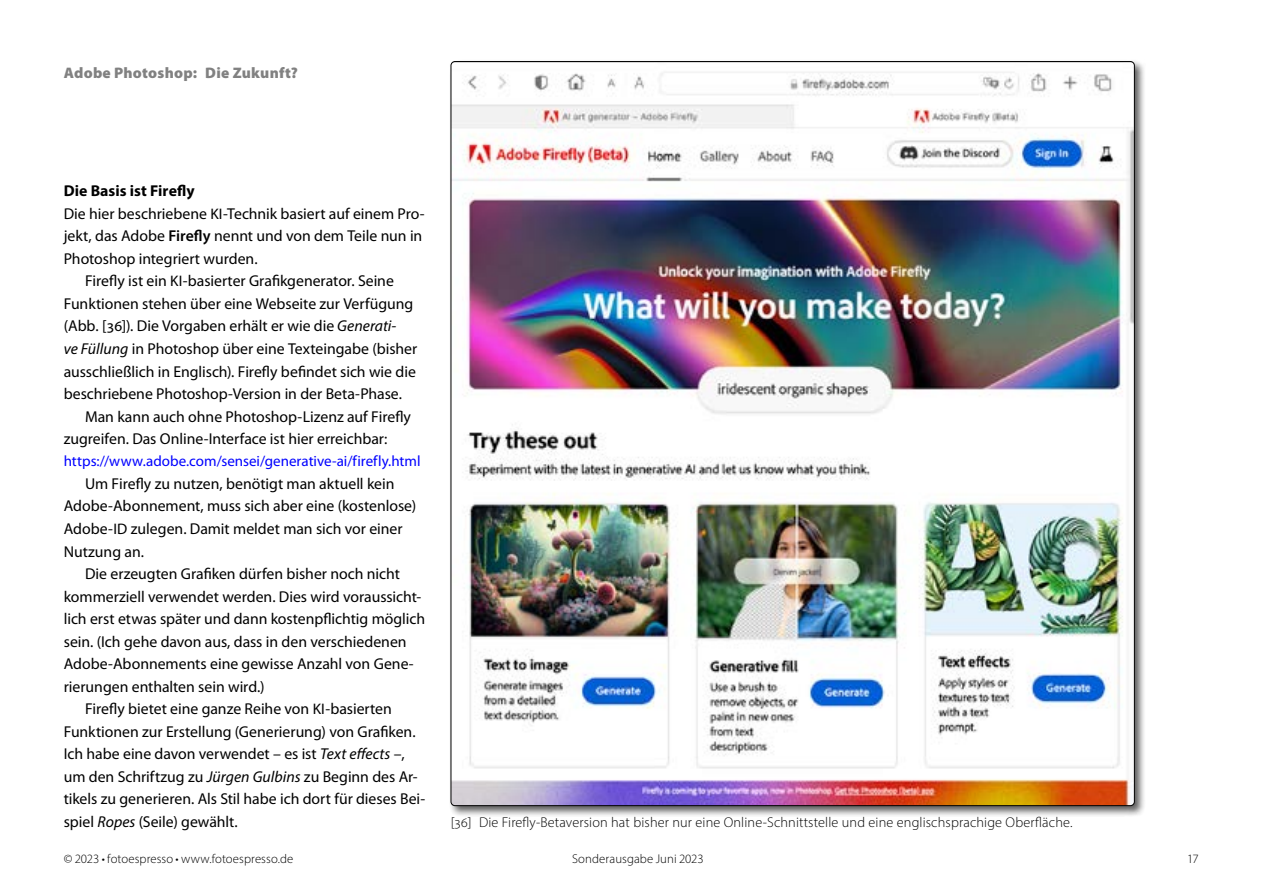
<style>
.page{position:relative;width:1263px;height:893px;background:#fff}
.page>*{position:absolute;margin:0;border:0;box-sizing:border-box;transform-origin:0 0}
.t1{font:15.75px/22.5px "Myriad Pro";color:#000}
.t2{font:700 15.75px "Myriad Pro";letter-spacing:.005em;color:#000}
.t3{font:900 15.3px "Myriad Pro";letter-spacing:.015em;color:#818181}
.t4{font:15px "Myriad Pro";color:#00f}
.t5{font:300 14.25px "Myriad Pro";letter-spacing:.01em;color:#000}
.t6{font:300 12.75px "Myriad Pro";letter-spacing:.01em;color:#000}
.s1{font-size:15.3px}
.s2{font-weight:600}
.s3{font-style:italic}
</style>
<div class="page">
<div style="left:449px;top:60px;width:696px;height:757px;background:#000;opacity:.65"></div>
<img style="left:451px;top:62px;width:683px;height:744px">
<p class="t3" style="left:64px;top:62px;width:236px">Adobe Photoshop: Die Zukunft?</p>
<p class="t2" style="left:64px;top:181px;width:132px">Die Basis ist Firefly</p>
<p class="t1" style="left:64px;top:203px;width:362px">Die hier beschriebene <span class="s1">KI</span>-Technik basiert auf einem Pro-</p>
<p class="t1" style="left:64px;top:225px;width:360px">jekt, das Adobe <span class="s2">Firefly</span> nennt und von dem Teile nun in</p>
<p class="t1" style="left:64px;top:248px;width:195px">Photoshop integriert wurden.</p>
<p class="t1" style="left:85px;top:270px;width:310px">Firefly ist ein <span class="s1">KI</span>-basierter Grafikgenerator. Seine</p>
<p class="t1" style="left:64px;top:293px;width:351px">Funktionen stehen über eine Webseite zur Verfügung</p>
<p class="t1" style="left:64px;top:315px;width:334px">(Abb. [36]). Die Vorgaben erhält er wie die <span class="s3">Generati-</span></p>
<p class="t1" style="left:64px;top:338px;width:355px"><span class="s3">ve Füllung</span> in Photoshop über eine Texteingabe (bisher</p>
<p class="t1" style="left:64px;top:360px;width:354px">ausschließlich in Englisch). Firefly befindet sich wie die</p>
<p class="t1" style="left:64px;top:383px;width:340px">beschriebene Photoshop-Version in der Beta-Phase.</p>
<p class="t1" style="left:85px;top:405px;width:327px">Man kann auch ohne Photoshop-Lizenz auf Firefly</p>
<p class="t1" style="left:64px;top:428px;width:325px">zugreifen. Das Online-Interface ist hier erreichbar:</p>
<p class="t4" style="left:64px;top:453px;width:358px">https://www.adobe.com/sensei/generative-ai/firefly.html</p>
<p class="t1" style="left:64px;top:473px;width:354px;text-indent:21px">Um Firefly zu nutzen, benötigt man aktuell kein Adobe-Abonnement, muss sich aber eine (kostenlose)<br>Adobe-<span class="s1">ID</span> zulegen. Damit meldet man sich vor einer Nutzung an.</p>
<p class="t1" style="left:85px;top:563px;width:316px">Die erzeugten Grafiken dürfen bisher noch nicht</p>
<p class="t1" style="left:64px;top:585px;width:359px">kommerziell verwendet werden. Dies wird voraussicht-</p>
<p class="t1" style="left:64px;top:608px;width:363px">lich erst etwas später und dann kostenpflichtig möglich</p>
<p class="t1" style="left:64px;top:630px;width:344px">sein. (Ich gehe davon aus, dass in den verschiedenen</p>
<p class="t1" style="left:64px;top:653px;width:351px">Adobe-Abonnements eine gewisse Anzahl von Gene-</p>
<p class="t1" style="left:64px;top:675px;width:202px">rierungen enthalten sein wird.)</p>
<p class="t1" style="left:85px;top:698px;width:308px">Firefly bietet eine ganze Reihe von <span class="s1">KI</span>-basierten</p>
<p class="t1" style="left:64px;top:720px;width:353px">Funktionen zur Erstellung (Generierung) von Grafiken.</p>
<p class="t1" style="left:64px;top:743px;width:343px">Ich habe eine davon verwendet – es ist <span class="s3">Text effects</span> –,</p>
<p class="t1" style="left:64px;top:765px;width:355px">um den Schriftzug zu <span class="s3">Jürgen Gulbins</span> zu Beginn des Ar-</p>
<p class="t1" style="left:64px;top:788px;width:363px">tikels zu generieren. Als Stil habe ich dort für dieses Bei-</p>
<p class="t1" style="left:64px;top:810px;width:176px">spiel <span class="s3">Ropes</span> (Seile) gewählt.</p>
<p class="t5" style="left:451px;top:814px;width:623px">[36] Die Firefly-Betaversion hat bisher nur eine Online-Schnittstelle und eine englischsprachige Oberfläche.</p>
<p class="t6" style="left:64px;top:851px;width:231px">© 2023 • fotoespresso • www.fotoespresso.de</p>
<p class="t6" style="left:572px;top:851px;width:133px">Sonderausgabe Juni 2023</p>
<p class="t6" style="left:1187px;top:851px;width:13px">17</p>
</div>
